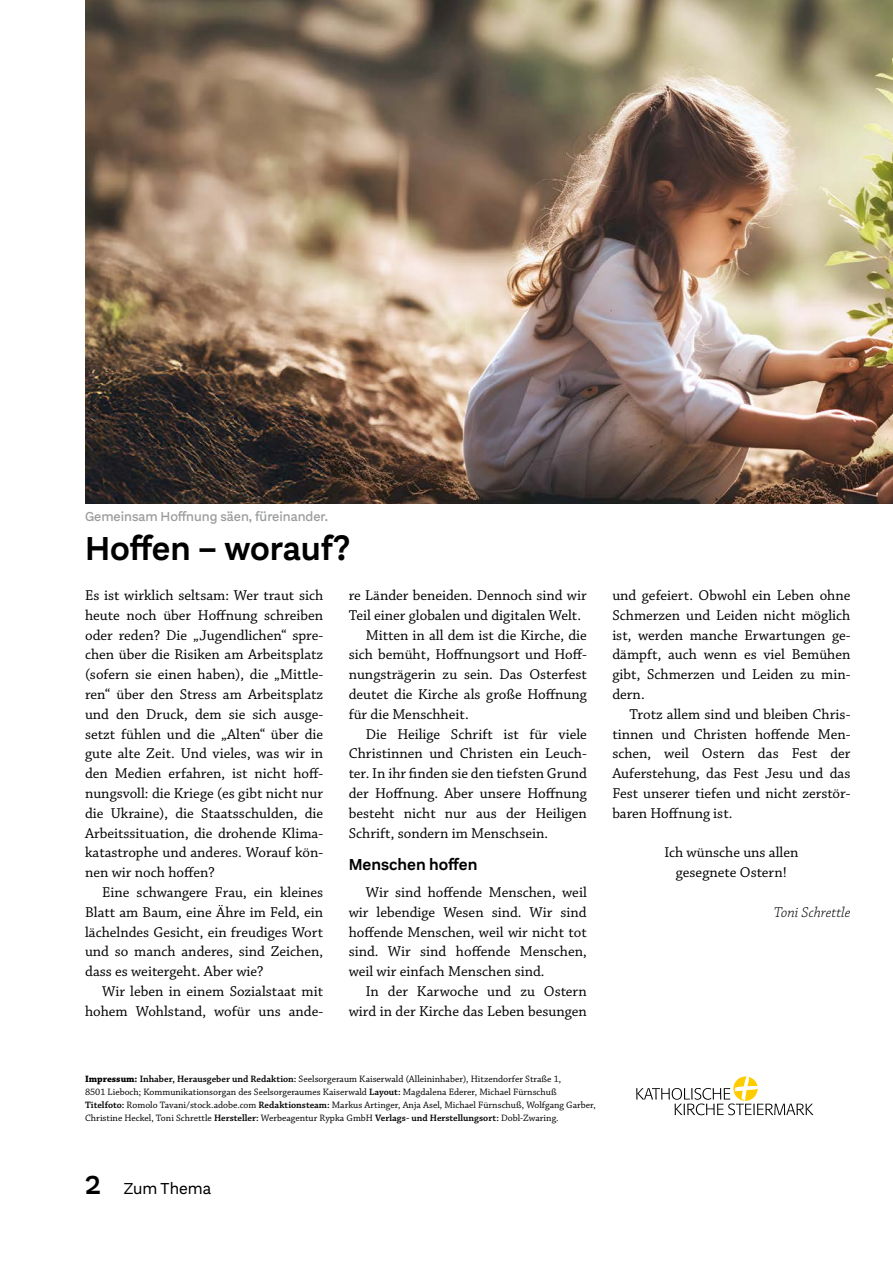
<style>
.page{position:relative;width:893px;height:1263px;background:#fff}
.page>*{position:absolute;margin:0;border:0;box-sizing:border-box;transform-origin:0 0}
.t1{font:600 34.5px "Aestetico";letter-spacing:-.005em;color:#000}
.t2{font:600 16.5px "Aestetico";color:#000}
.t3{font:16.5px "Aestetico";color:#000}
.t4{font:15px/19.8px "Chaparral Pro";color:#000;text-align:justify}
.t5{font:italic 300 15px "Chaparral Pro";color:#000}
.t6{font:500 13.5px "Aestetico";color:#9c9d9d}
.t7{font:9.75px/12.8px "Chaparral Pro";color:#000}
.s1{font-weight:700}
.s2{font-weight:600}
.s3{font-weight:600;font-size:27px}
</style>
<div class="page">
<svg style="left:636px;top:1076px;width:177px;height:39px"></svg>
<img style="left:85px;top:0;width:808px;height:503px">
<p class="t6" style="left:85px;top:508px;width:245px">Gemeinsam Hoffnung säen, füreinander.</p>
<h1 class="t1" style="left:85px;top:528px;width:267px">Hoffen – worauf?</h1>
<p class="t4" style="left:85px;top:586px;width:240px">Es ist wirklich seltsam: Wer traut sich heute noch über Hoffnung schreiben oder reden? Die „Jugendlichen“ spre&shy;chen über die Risiken am Arbeitsplatz (sofern sie einen haben), die „Mittle&shy;ren“ über den Stress am Arbeitsplatz und den Druck, dem sie sich ausge&shy;setzt fühlen und die „Alten“ über die gute alte Zeit. Und vieles, was wir in den Medien erfahren, ist nicht hoff&shy;nungsvoll: die Kriege (es gibt nicht nur die Ukraine), die Staatsschulden, die Arbeitssituation, die drohende Klima&shy;katastrophe und anderes. Worauf kön&shy;nen wir noch hoffen?</p>
<p class="t4" style="left:85px;top:883px;width:240px;text-indent:17px">Eine schwangere Frau, ein kleines Blatt am Baum, eine Ähre im Feld, ein lächelndes Gesicht, ein freudiges Wort und so manch anderes, sind Zeichen, dass es weitergeht. Aber wie?</p>
<p class="t4" style="left:85px;top:982px;width:240px;text-align:right">Wir leben in einem Sozialstaat mit hohem Wohlstand, wofür uns ande-</p>
<p class="t4" style="left:349px;top:586px;width:240px">re Länder beneiden. Dennoch sind wir</p>
<p class="t4" style="left:349px;top:606px;width:234px">Teil einer globalen und digitalen Welt.</p>
<p class="t4" style="left:366px;top:625px;width:223px">Mitten in all dem ist die Kirche, die</p>
<p class="t4" style="left:349px;top:645px;width:240px">sich bemüht, Hoffnungsort und Hoff-</p>
<p class="t4" style="left:349px;top:665px;width:240px">nungsträgerin zu sein. Das Osterfest</p>
<p class="t4" style="left:349px;top:685px;width:240px">deutet die Kirche als große Hoffnung</p>
<p class="t4" style="left:349px;top:705px;width:122px">für die Menschheit.</p>
<p class="t4" style="left:366px;top:724px;width:223px">Die Heilige Schrift ist für viele</p>
<p class="t4" style="left:349px;top:744px;width:240px">Christinnen und Christen ein Leuch-</p>
<p class="t4" style="left:349px;top:764px;width:240px">ter. In ihr finden sie den tiefsten Grund</p>
<p class="t4" style="left:349px;top:784px;width:240px">der Hoffnung. Aber unsere Hoffnung</p>
<p class="t4" style="left:349px;top:804px;width:240px">besteht nicht nur aus der Heiligen</p>
<p class="t4" style="left:349px;top:823px;width:201px">Schrift, sondern im Menschsein.</p>
<p class="t2" style="left:349px;top:855px;width:130px">Menschen hoffen</p>
<p class="t4" style="left:349px;top:883px;width:240px;text-indent:17px">Wir sind hoffende Menschen, weil wir lebendige Wesen sind. Wir sind hoffende Menschen, weil wir nicht tot sind. Wir sind hoffende Menschen, weil wir einfach Menschen sind.</p>
<p class="t4" style="left:349px;top:982px;width:240px;text-align:right">In der Karwoche und zu Ostern wird in der Kirche das Leben besungen</p>
<p class="t4" style="left:612px;top:586px;width:240px">und gefeiert. Obwohl ein Leben ohne Schmerzen und Leiden nicht möglich ist, werden manche Erwartungen ge&shy;dämpft, auch wenn es viel Bemühen gibt, Schmerzen und Leiden zu min&shy;dern.</p>
<p class="t4" style="left:612px;top:705px;width:240px;text-indent:17px">Trotz allem sind und bleiben Chris&shy;tinnen und Christen hoffende Men&shy;schen, weil Ostern das Fest der Auferstehung, das Fest Jesu und das Fest unserer tiefen und nicht zerstör&shy;baren Hoffnung ist.</p>
<p class="t4" style="left:664px;top:843px;width:136px;text-align:center">Ich wünsche uns allen gesegnete Ostern!</p>
<p class="t5" style="left:774px;top:904px;width:78px">Toni Schrettle</p>
<p class="t7" style="left:85px;top:1073px;width:512px"><span class="s1">Impressum:</span> <span class="s2">Inhaber, Herausgeber und Redaktion:</span> Seelsorgeraum Kaiserwald (Alleininhaber), Hitzendorfer Straße 1,<br>8501 Lieboch; Kommunikationsorgan des Seelsorgeraumes Kaiserwald <span class="s2">Layout:</span> Magdalena Ederer, Michael Fürnschuß <span class="s2">Titelfoto:</span> Romolo Tavani/stock.adobe.com <span class="s2">Redaktionsteam:</span> Markus Artinger, Anja Asel, Michael Fürnschuß, Wolfgang Garber, Christine Heckel, Toni Schrettle <span class="s2">Hersteller:</span> Werbeagentur Rypka GmbH <span class="s2">Verlags- und Herstellungsort:</span> Dobl-Zwaring.</p>
<p class="t3" style="left:85px;top:1179px;width:128px"><span class="s3">2</span> Zum Thema</p>
</div>
